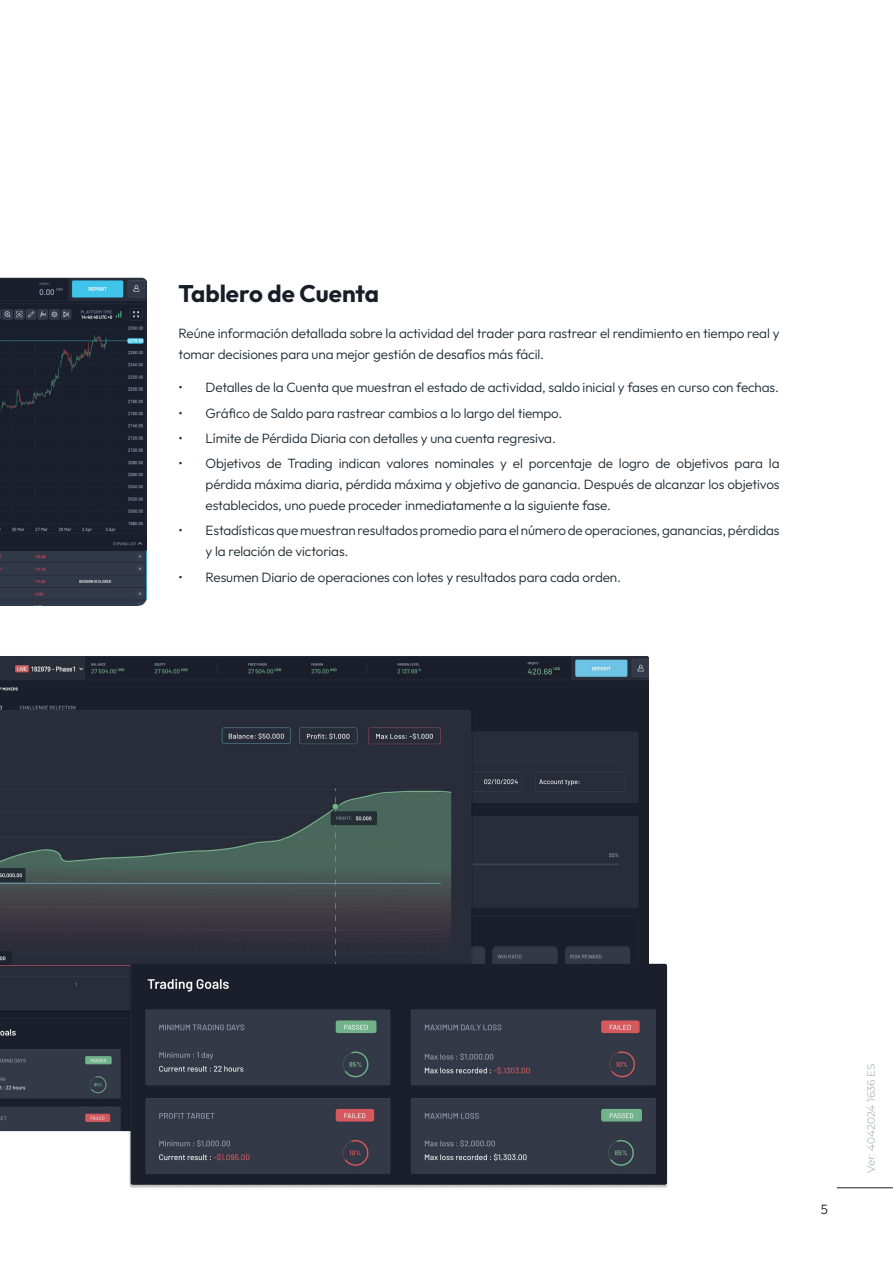
<style>
.page{position:relative;width:893px;height:1263px;background:#fff}
.page>*{position:absolute;margin:0;border:0;box-sizing:border-box;transform-origin:0 0}
.t1{font:700 24px "Outfit";color:#151c26}
.t2{font:300 13.5px/21px "Outfit";letter-spacing:-.01em;color:#16242e}
.t3{font:300 13.5px "Outfit";color:#231f20}
.t4{font:300 10.5px "Montserrat";color:#959da7}
</style>
<div class="page">
<hr style="left:837px;top:1187px;width:56px;height:1px;background:#231f20">
<img style="left:0;top:278px;width:147px;height:328px">
<img style="left:0;top:656px;width:649px;height:475px">
<img style="left:0;top:710px;width:471px;height:300px">
<img style="left:130px;top:964px;width:537px;height:221px">
<div style="left:13px;top:683px;width:72px;height:10px;background:#1a1f2b"></div>
<img style="left:0;top:681px;width:25px;height:14px">
<div style="left:0;top:662px;width:66px;height:15px;background:#282d39"></div>
<img style="left:15px;top:662px;width:70px;height:12px">
<h1 class="t1" style="left:179px;top:279px;width:202px">Tablero de Cuenta</h1>
<p class="t2" style="left:179px;top:322px;width:602px">Reúne información detallada sobre la actividad del trader para rastrear el rendimiento en tiempo real y tomar decisiones para una mejor gestión de desafíos más fácil.</p>
<p class="t2" style="left:179px;top:377px;width:602px">• Detalles de la Cuenta que muestran el estado de actividad, saldo inicial y fases en curso con fechas.</p>
<p class="t2" style="left:179px;top:402px;width:385px">• Gráfico de Saldo para rastrear cambios a lo largo del tiempo.</p>
<p class="t2" style="left:179px;top:427px;width:379px">• Límite de Pérdida Diaria con detalles y una cuenta regresiva.</p>
<p class="t2" style="left:206px;top:453px;width:575px;text-align:justify;text-indent:-27px">• Objetivos de Trading indican valores nominales y el porcentaje de logro de objetivos para la pérdida máxima diaria, pérdida máxima y objetivo de ganancia. Después de alcanzar los objetivos establecidos, uno puede proceder inmediatamente a la siguiente fase.</p>
<p class="t2" style="left:206px;top:520px;width:575px;text-indent:-27px">• Estadísticas que muestran resultados promedio para el número de operaciones, ganancias, pérdidas y la relación de victorias.</p>
<p class="t2" style="left:179px;top:566px;width:444px">• Resumen Diario de operaciones con lotes y resultados para cada orden.</p>
<p class="t3" style="left:821px;top:1202px;width:9px">5</p>
<p class="t4" style="left:864px;top:1172px;width:110px;rotate:-90deg">Ver: 4042024 1636 ES</p>
</div>
